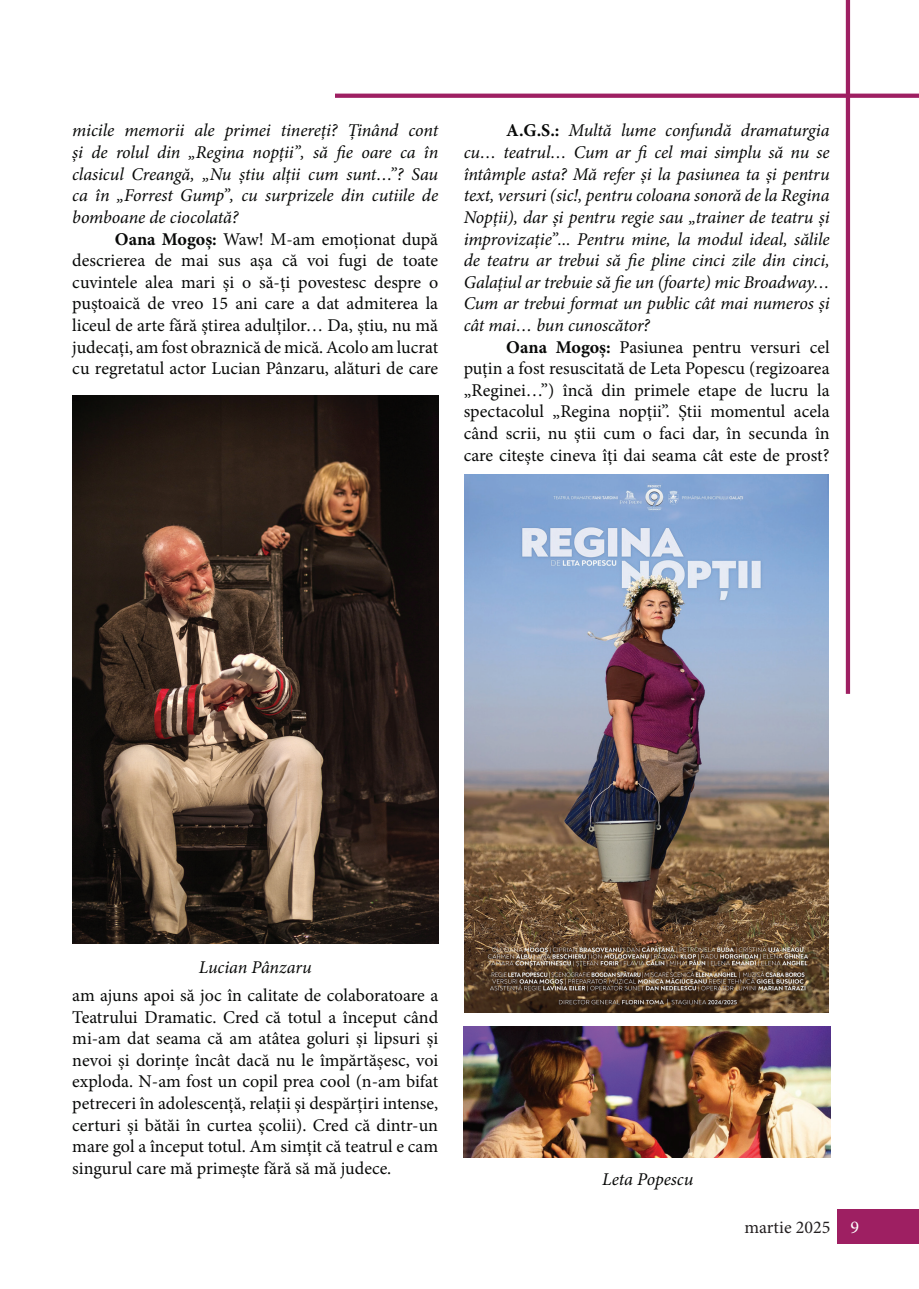
<style>
.page{position:relative;width:919px;height:1289px;background:#fff}
.page>*{position:absolute;margin:0;border:0;box-sizing:border-box;transform-origin:0 0}
.t1{font:18px/21.6px "Minion Pro";color:#080908;text-align:justify}
.t2{font:italic 18px/21.6px "Minion Pro";letter-spacing:-.01em;color:#080908;text-align:justify}
.t3{font:18px "Minion Pro";color:#231f20}
.s1{font-weight:700}
.s2{font-weight:700;font-style:normal}
.s3{color:#fff}
</style>
<div class="page">
<div style="left:837px;top:1209px;width:81px;height:35px;background:#9e1f62"></div>
<div style="left:845px;top:0;width:5px;height:694px;background:#9e1f62"></div>
<svg style="left:335px;top:94px;width:583px;height:4px;background:#a12767"></svg>
<img style="left:72px;top:395px;width:366px;height:548px">
<img style="left:463px;top:1026px;width:367px;height:131px">
<img style="left:464px;top:474px;width:364px;height:538px">
<p class="t2" style="left:72px;top:120px;width:367px">micile memorii ale primei tinereți? Ținând cont și de rolul din „Regina nopții”, să fie oare ca în clasicul Creangă, „Nu știu alții cum sunt…”? Sau ca în „Forrest Gump”, cu surprizele din cutiile de bomboane de ciocolată?</p>
<p class="t1" style="left:72px;top:228px;width:367px;text-indent:43px"><span class="s1">Oana Mogoș:</span> Waw! M-am emoționat după descrierea de mai sus așa că voi fugi de toate cuvintele alea mari și o să-ți povestesc despre o puștoaică de vreo 15 ani care a dat admiterea la liceul de arte fără știrea adulților… Da, știu, nu mă judecați, am fost obraznică de mică. Acolo am lucrat cu regretatul actor Lucian Pânzaru, alături de care</p>
<p class="t2" style="left:463px;top:120px;width:367px;text-indent:43px"><span class="s2">A.G.S.:</span> Multă lume confundă dramaturgia cu… teatrul… Cum ar fi cel mai simplu să nu se întâmple asta? Mă refer și la pasiunea ta și pentru text, versuri (sic!, pentru coloana sonoră de la Regina Nopții), dar și pentru regie sau „trainer de teatru și improvizație”... Pentru mine, la modul ideal, sălile de teatru ar trebui să fie pline cinci zile din cinci, Galațiul ar trebuie să fie un (foarte) mic Broadway… Cum ar trebui format un public cât mai numeros și cât mai… bun cunoscător?</p>
<p class="t1" style="left:463px;top:336px;width:367px;text-indent:43px"><span class="s1">Oana Mogoș:</span> Pasiunea pentru versuri cel puțin a fost resuscitată de Leta Popescu (regizoarea „Reginei…”) încă din primele etape de lucru la spectacolul „Regina nopții”. Știi momentul acela când scrii, nu știi cum o faci dar, în secunda în care citește cineva îți dai seama cât este de prost?</p>
<p class="t2" style="left:199px;top:956px;width:114px">Lucian Pânzaru</p>
<p class="t1" style="left:72px;top:984px;width:367px">am ajuns apoi să joc în calitate de colaboratoare a Teatrului Dramatic. Cred că totul a început când mi-am dat seama că am atâtea goluri și lipsuri și nevoi și dorințe încât dacă nu le împărtășesc, voi exploda. N-am fost un copil prea cool (n-am bifat petreceri în adolescență, relații și despărțiri intense, certuri și bătăi în curtea școlii). Cred că dintr-un mare gol a început totul. Am simțit că teatrul e cam singurul care mă primește fără să mă judece.</p>
<p class="t2" style="left:602px;top:1168px;width:93px">Leta Popescu</p>
<p class="t3" style="left:744px;top:1215px;width:116px">martie 2025 <span class="s3">9</span></p>
</div>
